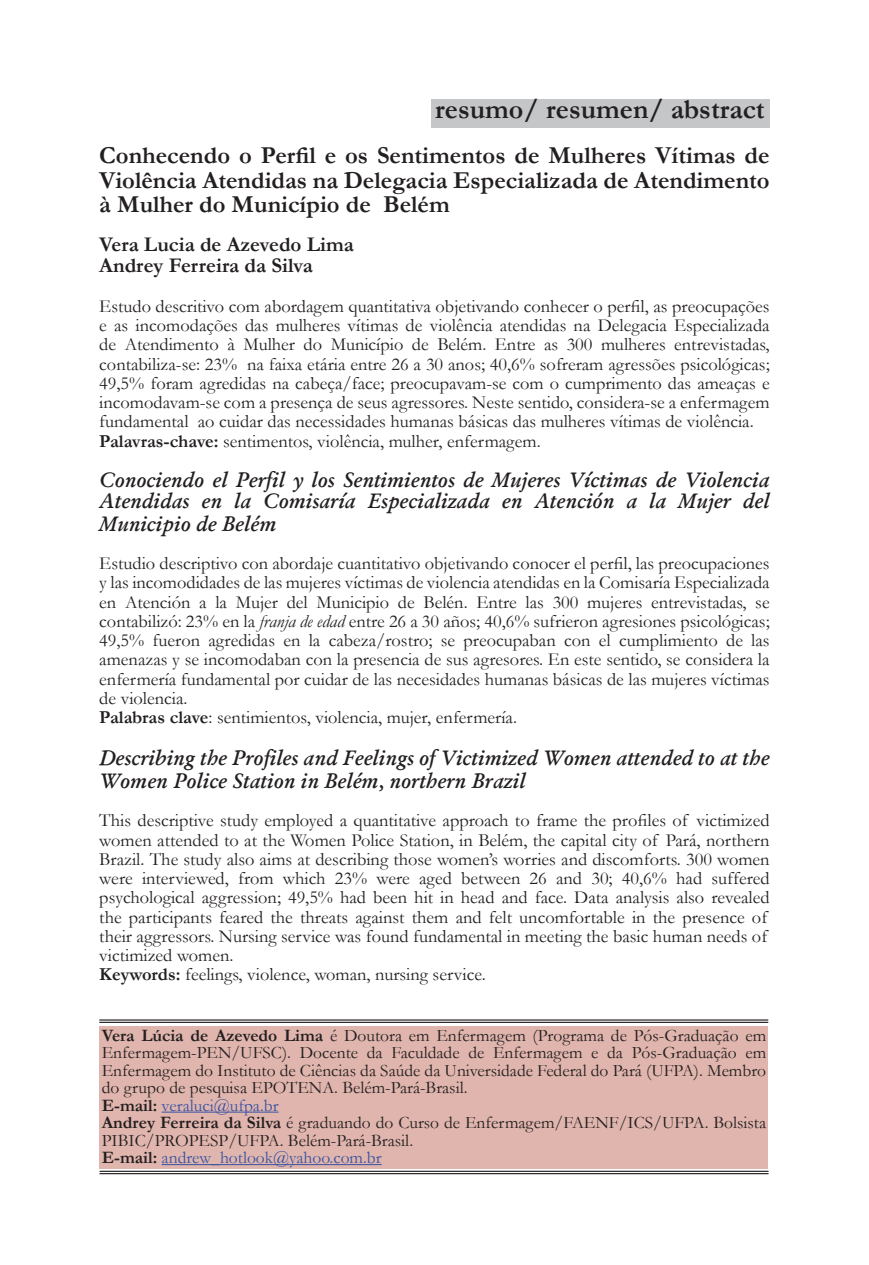
<style>
.page{position:relative;width:869px;height:1265px;background:#fff}
.page>*{position:absolute;margin:0;border:0;box-sizing:border-box;transform-origin:0 0}
.t1{font:700 28px "Garamond";color:#231f20}
.t2{font:700 24.5px/24.5px "Garamond";color:#231f20;text-align:justify}
.t3{font:italic 600 21px/21.9px "Garamond";color:#231f20;text-align:justify}
.t4{font:700 21px/21px "Garamond";color:#231f20}
.t5{font:18.38px/19.2px "Garamond";color:#231f20}
.t6{font:17.5px/17.5px "Garamond";color:#231f20}
.s1{font-weight:700}
.s2{font-style:italic}
.s3{color:#3853a3}
</style>
<div class="page">
<div style="left:431px;top:99px;width:338px;height:29px;background:#c5c6c8"></div>
<div style="left:99px;top:1026px;width:669px;height:143px;background:#e0b5ad"></div>
<hr style="left:99px;top:1019px;width:669px;height:2px;background:#231f20">
<hr style="left:99px;top:1022px;width:669px;height:1px;background:#231f20">
<hr style="left:99px;top:1171px;width:669px;height:1px;background:#231f20">
<hr style="left:99px;top:1173px;width:669px;height:1px;background:#231f20">
<hr style="left:161px;top:1112px;width:117px;height:1px;background:#3853a3">
<hr style="left:161px;top:1164px;width:220px;height:1px;background:#3853a3">
<h1 class="t1" style="left:435px;top:90px;width:331px">resumo/ resumen/ abstract</h1>
<h2 class="t2" style="left:99px;top:143px;width:671px">Conhecendo o Perfil e os Sentimentos de Mulheres Vítimas de Violência Atendidas na Delegacia Especializada de Atendimento à Mulher do Município de Belém</h2>
<p class="t4" style="left:99px;top:233px;width:256px">Vera Lucia de Azevedo Lima<br>Andrey Ferreira da Silva</p>
<p class="t5" style="left:99px;top:296px;width:671px">Estudo descritivo com abordagem quantitativa objetivando conhecer o perfil, as preocupações e as incomodações das mulheres vítimas de violência atendidas na Delegacia Especializada de Atendimento à Mulher do Município de Belém. Entre as 300 mulheres entrevistadas, contabiliza-se: 23% na faixa etária entre 26 a 30 anos; 40,6% sofreram agressões psicológicas; 49,5% foram agredidas na cabeça/face; preocupavam-se com o cumprimento das ameaças e incomodavam-se com a presença de seus agressores. Neste sentido, considera-se a enfermagem fundamental ao cuidar das necessidades humanas básicas das mulheres vítimas de violência.<br><span class="s1">Palavras-chave:</span> sentimentos, violência, mulher, enfermagem.</p>
<p class="t3" style="left:99px;top:469px;width:671px">Conociendo el Perfil y los Sentimientos de Mujeres Víctimas de Violencia Atendidas en la Comisaría Especializada en Atención a la Mujer del Municipio de Belém</p>
<p class="t5" style="left:99px;top:553px;width:671px">Estudio descriptivo con abordaje cuantitativo objetivando conocer el perfil, las preocupaciones y las incomodidades de las mujeres víctimas de violencia atendidas en la Comisaría Especializada en Atención a la Mujer del Municipio de Belén. Entre las 300 mujeres entrevistadas, se contabilizó: 23% en la <span class="s2">franja de edad</span> entre 26 a 30 años; 40,6% sufrieron agresiones psicológicas; 49,5% fueron agredidas en la cabeza/rostro; se preocupaban con el cumplimiento de las amenazas y se incomodaban con la presencia de sus agresores. En este sentido, se considera la enfermería fundamental por cuidar de las necesidades humanas básicas de las mujeres víctimas de violencia.<br><span class="s1">Palabras clave</span>: sentimientos, violencia, mujer, enfermería.</p>
<p class="t3" style="left:99px;top:746px;width:671px;line-height:22.8px">Describing the Profiles and Feelings of Victimized Women attended to at the<br>Women Police Station in Belém, northern Brazil</p>
<p class="t5" style="left:99px;top:810px;width:671px">This descriptive study employed a quantitative approach to frame the profiles of victimized women attended to at the Women Police Station, in Belém, the capital city of Pará, northern Brazil. The study also aims at describing those women’s worries and discomforts. 300 women were interviewed, from which 23% were aged between 26 and 30; 40,6% had suffered psychological aggression; 49,5% had been hit in head and face. Data analysis also revealed the participants feared the threats against them and felt uncomfortable in the presence of their aggressors. Nursing service was found fundamental in meeting the basic human needs of victimized women.<br><span class="s1">Keywords:</span> feelings, violence, woman, nursing service.</p>
<p class="t6" style="left:102px;top:1026px;width:665px"><span class="s1">Vera Lúcia de Azevedo Lima</span> é Doutora em Enfermagem (Programa de Pós-Graduação em Enfermagem-PEN/UFSC). Docente da Faculdade de Enfermagem e da Pós-Graduação em Enfermagem do Instituto de Ciências da Saúde da Universidade Federal do Pará (UFPA). Membro do grupo de pesquisa EPOTENA. Belém-Pará-Brasil.<br><span class="s1">E-mail:</span> <span class="s3">veraluci@ufpa.br<br></span><span class="s1">Andrey Ferreira da Silva</span> é graduando do Curso de Enfermagem/FAENF/ICS/UFPA. Bolsista PIBIC/PROPESP/UFPA. Belém-Pará-Brasil.<br><span class="s1">E-mail:</span> <span class="s3">andrew_hotlook@yahoo.com.br</span></p>
</div>
